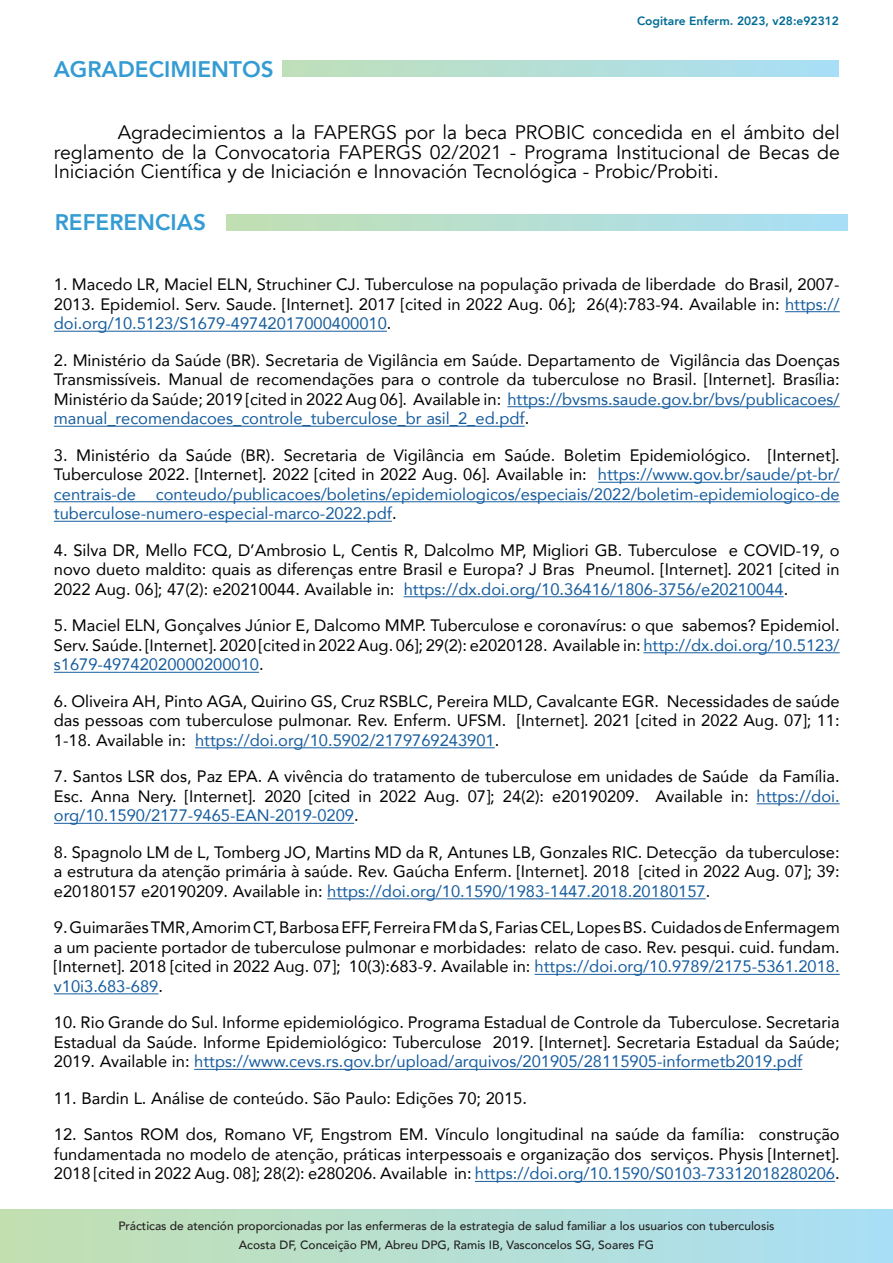
<style>
.page{position:relative;width:893px;height:1263px;background:#fff}
.page>*{position:absolute;margin:0;border:0;box-sizing:border-box;transform-origin:0 0}
.t1{font:800 22.5px "Avenir";color:#349bd3}
.t2{font:19.5px/19.5px "Avenir";color:#000001;text-align:justify}
.t3{font:16.5px/19.5px "Avenir";color:#000001;text-align:justify}
.t4{font:16.5px/19.5px "Avenir";color:#175d9e;text-align:justify}
.t5{font:500 12px/18.6px "Avenir";color:#231f20;text-align:center}
.t6{font:800 12px "Avenir";color:#006c95}
.s1{color:#175d9e}
.s2{color:#000001}
</style>
<div class="page">
<svg style="left:0;top:1209px;width:893px;height:54px;background:#b6dfd2"></svg>
<div style="left:283px;top:60px;width:556px;height:17px;background:linear-gradient(to right,#c0e0b9,#a9dff7)"></div>
<hr style="left:785px;top:311px;width:55px;height:1px;background:#175d9e">
<hr style="left:54px;top:331px;width:333px;height:1px;background:#175d9e">
<hr style="left:507px;top:406px;width:333px;height:1px;background:#175d9e">
<hr style="left:54px;top:426px;width:471px;height:1px;background:#175d9e">
<hr style="left:598px;top:482px;width:242px;height:1px;background:#175d9e">
<hr style="left:54px;top:501px;width:786px;height:1px;background:#175d9e">
<hr style="left:54px;top:521px;width:338px;height:1px;background:#175d9e">
<hr style="left:404px;top:596px;width:380px;height:1px;background:#175d9e">
<hr style="left:643px;top:652px;width:197px;height:1px;background:#175d9e">
<hr style="left:54px;top:672px;width:205px;height:1px;background:#175d9e">
<hr style="left:195px;top:747px;width:300px;height:1px;background:#175d9e">
<hr style="left:757px;top:803px;width:83px;height:1px;background:#175d9e">
<hr style="left:54px;top:823px;width:300px;height:1px;background:#175d9e">
<hr style="left:327px;top:898px;width:379px;height:1px;background:#175d9e">
<hr style="left:535px;top:974px;width:305px;height:1px;background:#175d9e">
<hr style="left:54px;top:993px;width:104px;height:1px;background:#175d9e">
<hr style="left:194px;top:1069px;width:608px;height:1px;background:#175d9e">
<hr style="left:475px;top:1181px;width:360px;height:1px;background:#175d9e">
<div style="left:227px;top:214px;width:621px;height:17px;background:linear-gradient(to right,#c2dfb2,#a9dff7)"></div>
<p class="t1" style="left:54px;top:48px;width:221px">AGRADECIMIENTOS</p>
<p class="t6" style="left:637px;top:10px;width:203px">Cogitare Enferm. 2023, v28:e92312</p>
<p class="t2" style="left:54px;top:123px;width:788px;text-indent:64px">Agradecimientos a la FAPERGS por la beca PROBIC concedida en el ámbito del reglamento de la Convocatoria FAPERGS 02/2021 - Programa Institucional de Becas de Iniciación Científica y de Iniciación e Innovación Tecnológica - Probic/Probiti.</p>
<p class="t1" style="left:55px;top:201px;width:153px">REFERENCIAS</p>
<p class="t3" style="left:54px;top:274px;width:787px">1. Macedo LR, Maciel ELN, Struchiner CJ. Tuberculose na população privada de liberdade do Brasil, 2007- 2013. Epidemiol. Serv. Saude. [Internet]. 2017 [cited in 2022 Aug. 06]; 26(4):783-94. Available in: <span class="s1">https:// doi.org/10.5123/S1679-49742017000400010</span>.</p>
<p class="t3" style="left:54px;top:350px;width:787px">2. Ministério da Saúde (BR). Secretaria de Vigilância em Saúde. Departamento de Vigilância das Doenças Transmissíveis. Manual de recomendações para o controle da tuberculose no Brasil. [Internet]. Brasília:<br>Ministério da Saúde; 2019 [cited in 2022 Aug 06]. Available in: <span class="s1">https://bvsms.saude.gov.br/bvs/publicacoes/ manual_recomendacoes_controle_tuberculose_br asil_2_ed.pdf</span>.</p>
<p class="t4" style="left:54px;top:445px;width:787px"><span class="s2">3. Ministério da Saúde (BR). Secretaria de Vigilância em Saúde. Boletim Epidemiológico. [Internet].<br>Tuberculose 2022. [Internet]. 2022 [cited in 2022 Aug. 06]. Available in:</span> https://www.gov.br/saude/pt-br/ centrais-de conteudo/publicacoes/boletins/epidemiologicos/especiais/2022/boletim-epidemiologico-de tuberculose-numero-especial-marco-2022.pdf<span class="s2">.</span></p>
<p class="t3" style="left:54px;top:540px;width:787px">4. Silva DR, Mello FCQ, D’Ambrosio L, Centis R, Dalcolmo MP, Migliori GB. Tuberculose e COVID-19, o novo dueto maldito: quais as diferenças entre Brasil e Europa? J Bras Pneumol. [Internet]. 2021 [cited in 2022 Aug. 06]; 47(2): e20210044. Available in: <span class="s1">https://dx.doi.org/10.36416/1806-3756/e20210044</span>.</p>
<p class="t3" style="left:54px;top:615px;width:787px">5. Maciel ELN, Gonçalves Júnior E, Dalcomo MMP. Tuberculose e coronavírus: o que sabemos? Epidemiol.<br>Serv. Saúde. [Internet]. 2020 [cited in 2022 Aug. 06]; 29(2): e2020128. Available in: <span class="s1">http://dx.doi.org/10.5123/ s1679-49742020000200010</span>.</p>
<p class="t3" style="left:54px;top:691px;width:787px">6. Oliveira AH, Pinto AGA, Quirino GS, Cruz RSBLC, Pereira MLD, Cavalcante EGR. Necessidades de saúde das pessoas com tuberculose pulmonar. Rev. Enferm. UFSM. [Internet]. 2021 [cited in 2022 Aug. 07]; 11:<br>1-18. Available in: <span class="s1">https://doi.org/10.5902/2179769243901</span>.</p>
<p class="t3" style="left:54px;top:766px;width:787px">7. Santos LSR dos, Paz EPA. A vivência do tratamento de tuberculose em unidades de Saúde da Família.<br>Esc. Anna Nery. [Internet]. 2020 [cited in 2022 Aug. 07]; 24(2): e20190209. Available in: <span class="s1">https://doi. org/10.1590/2177-9465-EAN-2019-0209</span>.</p>
<p class="t3" style="left:54px;top:842px;width:787px">8. Spagnolo LM de L, Tomberg JO, Martins MD da R, Antunes LB, Gonzales RIC. Detecção da tuberculose: a estrutura da atenção primária à saúde. Rev. Gaúcha Enferm. [Internet]. 2018 [cited in 2022 Aug. 07]; 39: e20180157 e20190209. Available in: <span class="s1">https://doi.org/10.1590/1983-1447.2018.20180157</span>.</p>
<p class="t3" style="left:54px;top:917px;width:787px">9. Guimarães TMR, Amorim CT, Barbosa EFF, Ferreira FM da S, Farias CEL, Lopes BS. Cuidados de Enfermagem a um paciente portador de tuberculose pulmonar e morbidades: relato de caso. Rev. pesqui. cuid. fundam. [Internet]. 2018 [cited in 2022 Aug. 07]; 10(3):683-9. Available in: <span class="s1">https://doi.org/10.9789/2175-5361.2018. v10i3.683-689</span>.</p>
<p class="t3" style="left:54px;top:1012px;width:787px">10. Rio Grande do Sul. Informe epidemiológico. Programa Estadual de Controle da Tuberculose. Secretaria Estadual da Saúde. Informe Epidemiológico: Tuberculose 2019. [Internet]. Secretaria Estadual da Saúde; 2019. Available in: <span class="s1">https://www.cevs.rs.gov.br/upload/arquivos/201905/28115905-informetb2019.pdf</span></p>
<p class="t3" style="left:54px;top:1088px;width:475px">11. Bardin L. Análise de conteúdo. São Paulo: Edições 70; 2015.</p>
<p class="t3" style="left:54px;top:1124px;width:787px">12. Santos ROM dos, Romano VF, Engstrom EM. Vínculo longitudinal na saúde da família: construção fundamentada no modelo de atenção, práticas interpessoais e organização dos serviços. Physis [Internet].<br>2018 [cited in 2022 Aug. 08]; 28(2): e280206. Available in: <span class="s1">https://doi.org/10.1590/S0103-73312018280206</span>.</p>
<p class="t5" style="left:118px;top:1216px;width:658px">Prácticas de atención proporcionadas por las enfermeras de la estrategia de salud familiar a los usuarios con tuberculosis<br>Acosta DF, Conceição PM, Abreu DPG, Ramis IB, Vasconcelos SG, Soares FG</p>
</div>
